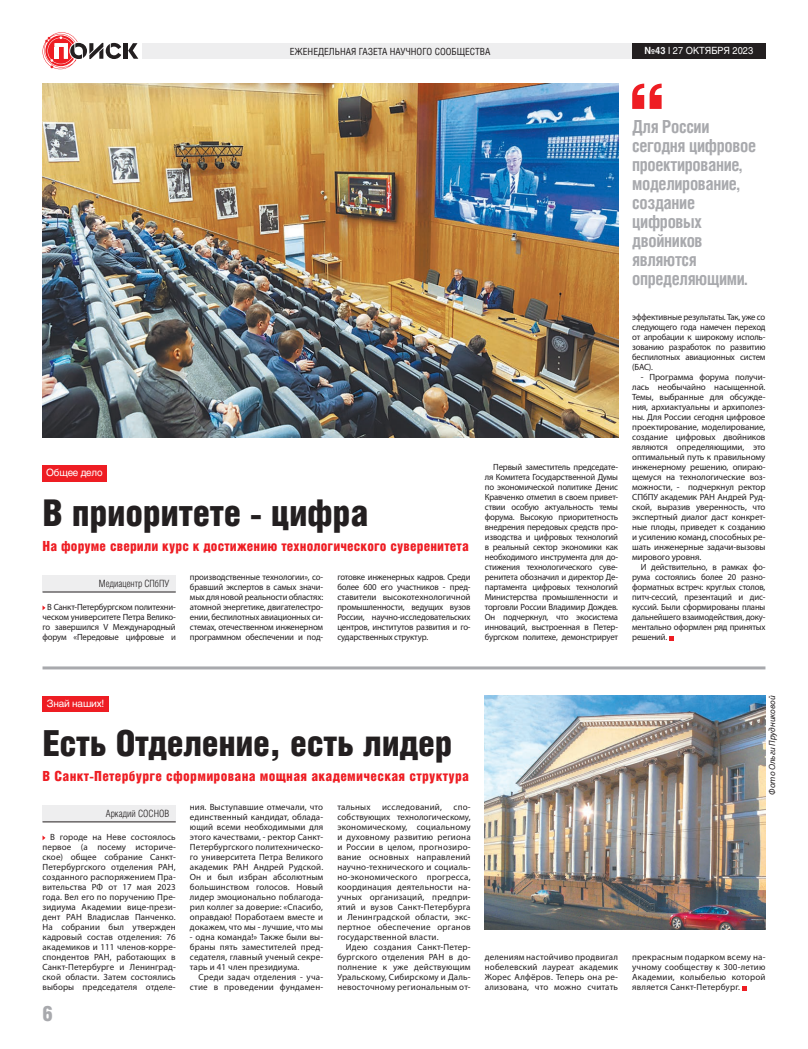
<style>
.page{position:relative;width:808px;height:1049px;background:#fff}
.page>*{position:absolute;margin:0;border:0;box-sizing:border-box;transform-origin:0 0}
.t1{font:37px "Helios Cond Black C";letter-spacing:-.01em;color:#231f20}
.t2{font:36px "Helios Cond Black C";letter-spacing:-.01em;color:#231f20}
.t3{font:21.1px "Helios Cond Black C";color:#a8a9ad}
.t4{font:700 18px/19px "Helios Cond C";letter-spacing:-.02em;color:#a8a9ad;scale:.96 1}
.t5{font:14px "Helios Cond Black C";letter-spacing:.01em;color:#ee1d23}
.t6{font:10px "Helios Cond Light C";color:#231f20}
.t7{font:10px "Helios C";letter-spacing:-.02em;color:#fff}
.t8{font:9.8px "Helios Cond C";color:#231f20}
.t9{font:9.8px "Helios C";color:#fff;scale:.93 1}
.t10{font:9px/10px "Myriad Pro";letter-spacing:-.005em;color:#231f20;text-align:justify}
.t11{font:9px/10px "Myriad Pro";letter-spacing:.02em;color:#231f20;text-align:right}
.t12{font:italic 9px "Myriad Pro";color:#231f20}
.s1{font-weight:700}
.s2{font-weight:700;color:#f2f3f4}
</style>
<div class="page">
<hr style="left:124px;top:43px;width:4px;height:16px;background:#231f20">
<svg style="left:128px;top:43px;width:10px;height:16px"></svg>
<svg style="left:43px;top:32px;width:78px;height:37px"></svg>
<div style="left:142px;top:43px;width:496px;height:16px;background:#eeeeef"></div>
<div style="left:632px;top:43px;width:133px;height:16px;background:#231f20"></div>
<svg style="left:632px;top:84px;width:30px;height:25px"></svg>
<hr style="left:43px;top:666px;width:722px;height:3px;background:#a8a9ad">
<div style="left:43px;top:465px;width:64px;height:17px;background:#ee1d23"></div>
<div style="left:43px;top:576px;width:133px;height:16px;background:#eeeeef"></div>
<hr style="left:43px;top:592px;width:133px;height:1px;background:#231f20">
<svg style="left:669px;top:636px;width:5px;height:4px"></svg>
<img style="left:43px;top:84px;width:575px;height:353px">
<div style="left:43px;top:696px;width:66px;height:15px;background:#ee1d23"></div>
<div style="left:43px;top:806px;width:133px;height:16px;background:#eeeeef"></div>
<hr style="left:43px;top:822px;width:133px;height:1px;background:#231f20">
<svg style="left:742px;top:986px;width:5px;height:4px"></svg>
<img style="left:485px;top:696px;width:280px;height:233px">
<p class="t8" style="left:290px;top:45px;width:202px">ЕЖЕНЕДЕЛЬНАЯ ГАЗЕТА НАУЧНОГО СООБЩЕСТВА</p>
<p class="t9" style="left:644px;top:45px;width:118px"><span class="s1">№</span><span class="s2">43</span> I 27 ОКТЯБРЯ 2023</p>
<p class="t7" style="left:46px;top:467px;width:58px">Общее дело</p>
<h1 class="t1" style="left:43px;top:492px;width:327px">В приоритете - цифра</h1>
<h3 class="t5" style="left:43px;top:538px;width:428px">На форуме сверили курс к достижению технологического суверенитета</h3>
<p class="t6" style="left:99px;top:578px;width:72px">Медиацентр СПбПУ</p>
<p class="t10" style="left:337px;top:572px;width:135px">готовке инженерных кадров. Среди более 600 его участников - пред&shy;ставители высокотехнологичной промышленности, ведущих вузов России, научно-исследовательских центров, институтов развития и го&shy;сударственных структур.</p>
<p class="t10" style="left:190px;top:572px;width:135px">производственные технологии», со&shy;бравший экспертов в самых значи&shy;мых для новой реальности областях: атомной энергетике, двигателестро&shy;ении, беспилотных авиационных си&shy;стемах, отечественном инженерном программном обеспечении и под-</p>
<p class="t10" style="left:43px;top:602px;width:135px;text-align:center">В Санкт-Петербургском политехни&shy;ческом университете Петра Велико&shy;го завершился V Международный форум «Передовые цифровые и</p>
<p class="t10" style="left:485px;top:462px;width:135px;text-indent:9px">Первый заместитель председате&shy;ля Комитета Государственной Думы по экономической политике Денис Кравченко отметил в своем привет&shy;ствии особую актуальность темы форума. Высокую приоритетность внедрения передовых средств про&shy;изводства и цифровых технологий в реальный сектор экономики как необходимого инструмента для до&shy;стижения технологического суве&shy;ренитета обозначил и директор Де&shy;партамента цифровых технологий Министерства промышленности и торговли России Владимир Дождев.<br>Он подчеркнул, что экосистема инноваций, выстроенная в Петер&shy;бургском политехе, демонстрирует</p>
<h3 class="t4" style="left:632px;top:116px;width:131px">Для России сегодня цифровое проектирование, моделирование, создание цифровых двойников являются определяющими.</h3>
<p class="t10" style="left:632px;top:312px;width:135px">эффективные результаты. Так, уже со следующего года намечен переход от апробации к широкому исполь&shy;зованию разработок по развитию беспилотных авиационных систем (БАС).</p>
<p class="t10" style="left:632px;top:372px;width:135px;text-indent:9px">- Программа форума получи&shy;лась необычайно насыщенной.<br>Темы, выбранные для обсужде&shy;ния, архиактуальны и архиполез&shy;ны. Для России сегодня цифровое проектирование, моделирование, создание цифровых двойников являются определяющими, это оптимальный путь к правильному инженерному решению, опираю&shy;щемуся на технологические воз&shy;можности, - подчеркнул ректор СПбПУ академик РАН Андрей Руд&shy;ской, выразив уверенность, что экспертный диалог даст конкрет&shy;ные плоды, приведет к созданию и усилению команд, способных ре&shy;шать инженерные задачи-вызовы мирового уровня.</p>
<p class="t10" style="left:632px;top:562px;width:135px;text-indent:9px">И действительно, в рамках фо&shy;рума состоялись более 20 разно&shy;форматных встреч: круглых столов, питч-сессий, презентаций и дис&shy;куссий. Были сформированы планы дальнейшего взаимодействия, доку&shy;ментально оформлен ряд принятых решений.</p>
<p class="t7" style="left:47px;top:697px;width:59px">Знай наших!</p>
<h2 class="t2" style="left:43px;top:723px;width:411px">Есть Отделение, есть лидер</h2>
<h3 class="t5" style="left:43px;top:768px;width:428px">В Санкт-Петербурге сформирована мощная академическая структура</h3>
<p class="t10" style="left:190px;top:802px;width:135px">ния. Выступавшие отмечали, что единственный кандидат, облада&shy;ющий всеми необходимыми для этого качествами, - ректор Санкт-Петербургского политехническо&shy;го университета Петра Великого академик РАН Андрей Рудской.<br>Он и был избран абсолютным большинством голосов. Новый лидер эмоционально поблагода&shy;рил коллег за доверие: «Спасибо, оправдаю! Поработаем вместе и докажем, что мы - лучшие, что мы</p>
<p class="t10" style="left:190px;top:932px;width:135px">- одна команда!» Также были вы&shy;браны пять заместителей пред&shy;седателя, главный ученый секре&shy;тарь и 41 член президиума.</p>
<p class="t11" style="left:190px;top:972px;width:135px">Среди задач отделения - уча&shy;стие в проведении фундамен-</p>
<p class="t11" style="left:337px;top:802px;width:35px">тальных</p>
<p class="t11" style="left:382px;top:802px;width:61px">исследований,</p>
<p class="t10" style="left:337px;top:802px;width:135px;text-indent:116px">спо&shy;собствующих технологическому, экономическому, социальному и духовному развитию региона и России в целом, прогнозиро&shy;вание основных направлений научно-технического и социаль&shy;но-экономического прогресса, координация деятельности на&shy;учных организаций, предпри&shy;ятий и вузов Санкт-Петербурга и Ленинградской области, экс&shy;пертное обеспечение органов государственной власти.</p>
<p class="t10" style="left:337px;top:942px;width:135px;text-indent:9px">Идею создания Санкт-Петер&shy;бургского отделения РАН в до&shy;полнение к уже действующим Уральскому, Сибирскому и Даль&shy;невосточному региональным от-</p>
<p class="t6" style="left:106px;top:808px;width:65px">Аркадий СОСНОВ</p>
<p class="t10" style="left:43px;top:832px;width:135px;text-indent:8px">В городе на Неве состоялось первое (а посему историче&shy;ское) общее собрание Санкт-Петербургского отделения РАН, созданного распоряжением Пра&shy;вительства РФ от 17 мая 2023 года. Вел его по поручению Пре&shy;зидиума Академии вице-прези&shy;дент РАН Владислав Панченко.<br>На собрании был утвержден кадровый состав отделения: 76 академиков и 111 членов-корре&shy;спондентов РАН, работающих в Санкт-Петербурге и Ленинград&shy;ской области. Затем состоялись выборы председателя отделе-</p>
<h3 class="t3" style="left:43px;top:1001px;width:12px">6</h3>
<p class="t12" style="left:767px;top:795px;width:101px;rotate:-90deg">Фото Ольги Прудниковой</p>
<p class="t10" style="left:485px;top:952px;width:135px">делениям настойчиво продвигал нобелевский лауреат академик Жорес Алфёров. Теперь она ре&shy;ализована, что можно считать</p>
<p class="t10" style="left:632px;top:952px;width:135px">прекрасным подарком всему на&shy;учному сообществу к 300-летию Академии, колыбелью которой является Санкт-Петербург.</p>
</div>
